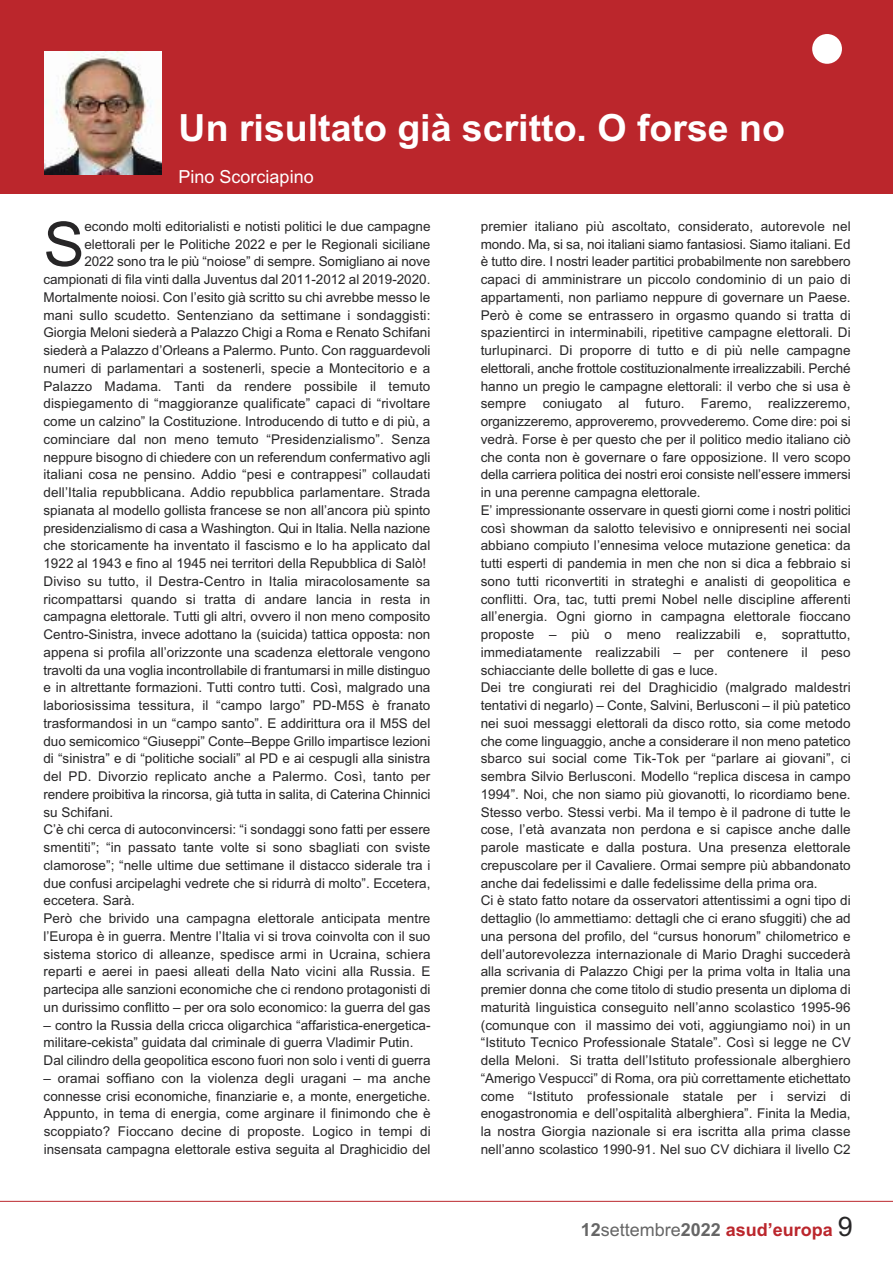
<style>
.page{position:relative;width:893px;height:1263px;background:#fff}
.page>*{position:absolute;margin:0;border:0;box-sizing:border-box;transform-origin:0 0}
.t1{font:61.5px "Arial";color:#272627}
.t2{font:700 37.5px "Arial";color:#fff}
.t3{font:700 18px "Arial";color:#bb262c}
.t4{font:18px "Arial";color:#fff}
.t5{font:13.5px/17.7px "Arial";color:#272627}
.s1{color:#666}
.s2{font-weight:400;color:#666}
.s3{font-weight:400;font-size:27px;color:#272627}
</style>
<div class="page">
<div style="left:0;top:0;width:893px;height:194px;background:#bb262c"></div>
<div style="left:812px;top:34px;width:30px;height:30px;background:#fff;border-radius:50%"></div>
<img style="left:44px;top:51px;width:117px;height:123px">
<hr style="left:0;top:1201px;width:893px;height:1px;background:#bb262c">
<h2 class="t2" style="left:179px;top:106px;width:608px">Un risultato già scritto. O forse no</h2>
<h3 class="t4" style="left:179px;top:167px;width:137px">Pino Scorciapino</h3>
<h1 class="t1" style="left:43px;top:209px;width:43px">S</h1>
<p class="t5" style="left:84px;top:217px;width:348px">econdo molti editorialisti e notisti politici le due campagne</p>
<p class="t5" style="left:84px;top:235px;width:348px">elettorali per le Politiche 2022 e per le Regionali siciliane</p>
<p class="t5" style="left:84px;top:253px;width:348px">2022 sono tra le più “noiose” di sempre. Somigliano ai nove</p>
<p class="t5" style="left:43px;top:271px;width:388px">campionati di fila vinti dalla Juventus dal 2011-2012 al 2019-2020.</p>
<p class="t5" style="left:43px;top:288px;width:388px">Mortalmente noiosi. Con l’esito già scritto su chi avrebbe messo le</p>
<p class="t5" style="left:43px;top:306px;width:388px">mani sullo scudetto. Sentenziano da settimane i sondaggisti:</p>
<p class="t5" style="left:43px;top:324px;width:388px">Giorgia Meloni siederà a Palazzo Chigi a Roma e Renato Schifani</p>
<p class="t5" style="left:43px;top:342px;width:388px">siederà a Palazzo d’Orleans a Palermo. Punto. Con ragguardevoli</p>
<p class="t5" style="left:43px;top:359px;width:388px">numeri di parlamentari a sostenerli, specie a Montecitorio e a</p>
<p class="t5" style="left:43px;top:377px;width:388px">Palazzo Madama. Tanti da rendere possibile il temuto</p>
<p class="t5" style="left:43px;top:395px;width:388px">dispiegamento di “maggioranze qualificate” capaci di “rivoltare</p>
<p class="t5" style="left:43px;top:413px;width:388px">come un calzino” la Costituzione. Introducendo di tutto e di più, a</p>
<p class="t5" style="left:43px;top:430px;width:388px">cominciare dal non meno temuto “Presidenzialismo”. Senza</p>
<p class="t5" style="left:43px;top:448px;width:388px">neppure bisogno di chiedere con un referendum confermativo agli</p>
<p class="t5" style="left:43px;top:466px;width:388px">italiani cosa ne pensino. Addio “pesi e contrappesi” collaudati</p>
<p class="t5" style="left:43px;top:484px;width:388px">dell’Italia repubblicana. Addio repubblica parlamentare. Strada</p>
<p class="t5" style="left:43px;top:501px;width:388px">spianata al modello gollista francese se non all’ancora più spinto</p>
<p class="t5" style="left:43px;top:519px;width:388px">presidenzialismo di casa a Washington. Qui in Italia. Nella nazione</p>
<p class="t5" style="left:43px;top:537px;width:388px">che storicamente ha inventato il fascismo e lo ha applicato dal</p>
<p class="t5" style="left:43px;top:555px;width:384px">1922 al 1943 e fino al 1945 nei territori della Repubblica di Salò!</p>
<p class="t5" style="left:43px;top:572px;width:388px">Diviso su tutto, il Destra-Centro in Italia miracolosamente sa</p>
<p class="t5" style="left:43px;top:590px;width:388px">ricompattarsi quando si tratta di andare lancia in resta in</p>
<p class="t5" style="left:43px;top:608px;width:388px">campagna elettorale. Tutti gli altri, ovvero il non meno composito</p>
<p class="t5" style="left:43px;top:626px;width:388px">Centro-Sinistra, invece adottano la (suicida) tattica opposta: non</p>
<p class="t5" style="left:43px;top:643px;width:388px">appena si profila all’orizzonte una scadenza elettorale vengono</p>
<p class="t5" style="left:43px;top:661px;width:388px">travolti da una voglia incontrollabile di frantumarsi in mille distinguo</p>
<p class="t5" style="left:43px;top:679px;width:388px">e in altrettante formazioni. Tutti contro tutti. Così, malgrado una</p>
<p class="t5" style="left:43px;top:697px;width:388px">laboriosissima tessitura, il “campo largo” PD-M5S è franato</p>
<p class="t5" style="left:43px;top:714px;width:388px">trasformandosi in un “campo santo”. E addirittura ora il M5S del</p>
<p class="t5" style="left:43px;top:732px;width:388px">duo semicomico “Giuseppi” Conte–Beppe Grillo impartisce lezioni</p>
<p class="t5" style="left:43px;top:750px;width:388px">di “sinistra” e di “politiche sociali” al PD e ai cespugli alla sinistra</p>
<p class="t5" style="left:43px;top:768px;width:388px">del PD. Divorzio replicato anche a Palermo. Così, tanto per</p>
<p class="t5" style="left:43px;top:785px;width:388px">rendere proibitiva la rincorsa, già tutta in salita, di Caterina Chinnici</p>
<p class="t5" style="left:43px;top:803px;width:71px">su Schifani.</p>
<p class="t5" style="left:43px;top:821px;width:388px">C’è chi cerca di autoconvincersi: “i sondaggi sono fatti per essere</p>
<p class="t5" style="left:43px;top:839px;width:388px">smentiti”; “in passato tante volte si sono sbagliati con sviste</p>
<p class="t5" style="left:43px;top:856px;width:388px">clamorose”; “nelle ultime due settimane il distacco siderale tra i</p>
<p class="t5" style="left:43px;top:874px;width:388px">due confusi arcipelaghi vedrete che si ridurrà di molto”. Eccetera,</p>
<p class="t5" style="left:43px;top:892px;width:93px">eccetera. Sarà.</p>
<p class="t5" style="left:43px;top:909px;width:388px">Però che brivido una campagna elettorale anticipata mentre</p>
<p class="t5" style="left:44px;top:927px;width:388px">l’Europa è in guerra. Mentre l’Italia vi si trova coinvolta con il suo</p>
<p class="t5" style="left:44px;top:945px;width:388px">sistema storico di alleanze, spedisce armi in Ucraina, schiera</p>
<p class="t5" style="left:44px;top:963px;width:388px">reparti e aerei in paesi alleati della Nato vicini alla Russia. E</p>
<p class="t5" style="left:44px;top:980px;width:388px">partecipa alle sanzioni economiche che ci rendono protagonisti di</p>
<p class="t5" style="left:44px;top:998px;width:388px">un durissimo conflitto – per ora solo economico: la guerra del gas</p>
<p class="t5" style="left:44px;top:1016px;width:388px">– contro la Russia della cricca oligarchica “affaristica-energetica&shy;militare-cekista” guidata dal criminale di guerra Vladimir Putin.<br>Dal cilindro della geopolitica escono fuori non solo i venti di guerra</p>
<p class="t5" style="left:44px;top:1069px;width:388px;text-align:justify">– oramai soffiano con la violenza degli uragani – ma anche connesse crisi economiche, finanziarie e, a monte, energetiche.<br>Appunto, in tema di energia, come arginare il finimondo che è scoppiato? Fioccano decine di proposte. Logico in tempi di insensata campagna elettorale estiva seguita al Draghicidio del</p>
<p class="t5" style="left:481px;top:217px;width:371px">premier italiano più ascoltato, considerato, autorevole nel mondo. Ma, si sa, noi italiani siamo fantasiosi. Siamo italiani. Ed è tutto dire. I nostri leader partitici probabilmente non sarebbero capaci di amministrare un piccolo condominio di un paio di appartamenti, non parliamo neppure di governare un Paese.<br>Però è come se entrassero in orgasmo quando si tratta di spazientirci in interminabili, ripetitive campagne elettorali. Di turlupinarci. Di proporre di tutto e di più nelle campagne elettorali, anche frottole costituzionalmente irrealizzabili. Perché hanno un pregio le campagne elettorali: il verbo che si usa è sempre coniugato al futuro. Faremo, realizzeremo, organizzeremo, approveremo, provvederemo. Come dire: poi si vedrà. Forse è per questo che per il politico medio italiano ciò che conta non è governare o fare opposizione. Il vero scopo della carriera politica dei nostri eroi consiste nell’essere immersi in una perenne campagna elettorale.<br>E’ impressionante osservare in questi giorni come i nostri politici così showman da salotto televisivo e onnipresenti nei social abbiano compiuto l’ennesima veloce mutazione genetica: da tutti esperti di pandemia in men che non si dica a febbraio si sono tutti riconvertiti in strateghi e analisti di geopolitica e conflitti. Ora, tac, tutti premi Nobel nelle discipline afferenti all’energia. Ogni giorno in campagna elettorale fioccano proposte – più o meno realizzabili e, soprattutto, immediatamente realizzabili – per contenere il peso schiacciante delle bollette di gas e luce.<br>Dei tre congiurati rei del Draghicidio (malgrado maldestri tentativi di negarlo) – Conte, Salvini, Berlusconi – il più patetico nei suoi messaggi elettorali da disco rotto, sia come metodo che come linguaggio, anche a considerare il non meno patetico sbarco sui social come Tik-Tok per “parlare ai giovani”, ci sembra Silvio Berlusconi. Modello “replica discesa in campo 1994”. Noi, che non siamo più giovanotti, lo ricordiamo bene.<br>Stesso verbo. Stessi verbi. Ma il tempo è il padrone di tutte le cose, l’età avanzata non perdona e si capisce anche dalle parole masticate e dalla postura. Una presenza elettorale crepuscolare per il Cavaliere. Ormai sempre più abbandonato anche dai fedelissimi e dalle fedelissime della prima ora.<br>Ci è stato fatto notare da osservatori attentissimi a ogni tipo di dettaglio (lo ammettiamo: dettagli che ci erano sfuggiti) che ad una persona del profilo, del “cursus honorum” chilometrico e dell’autorevolezza internazionale di Mario Draghi succederà alla scrivania di Palazzo Chigi per la prima volta in Italia una premier donna che come titolo di studio presenta un diploma di maturità linguistica conseguito nell’anno scolastico 1995-96 (comunque con il massimo dei voti, aggiungiamo noi) in un “Istituto Tecnico Professionale Statale”. Così si legge ne CV della Meloni. Si tratta dell’Istituto professionale alberghiero “Amerigo Vespucci” di Roma, ora più correttamente etichettato come “Istituto professionale statale per i servizi di enogastronomia e dell’ospitalità alberghiera”. Finita la Media, la nostra Giorgia nazionale si era iscritta alla prima classe nell’anno scolastico 1990-91. Nel suo CV dichiara il livello C2</p>
<h3 class="t3" style="left:581px;top:1219px;width:274px"><span class="s1">12</span><span class="s2">settembre</span><span class="s1">2022</span> asud’europa <span class="s3">9</span></h3>
</div>
